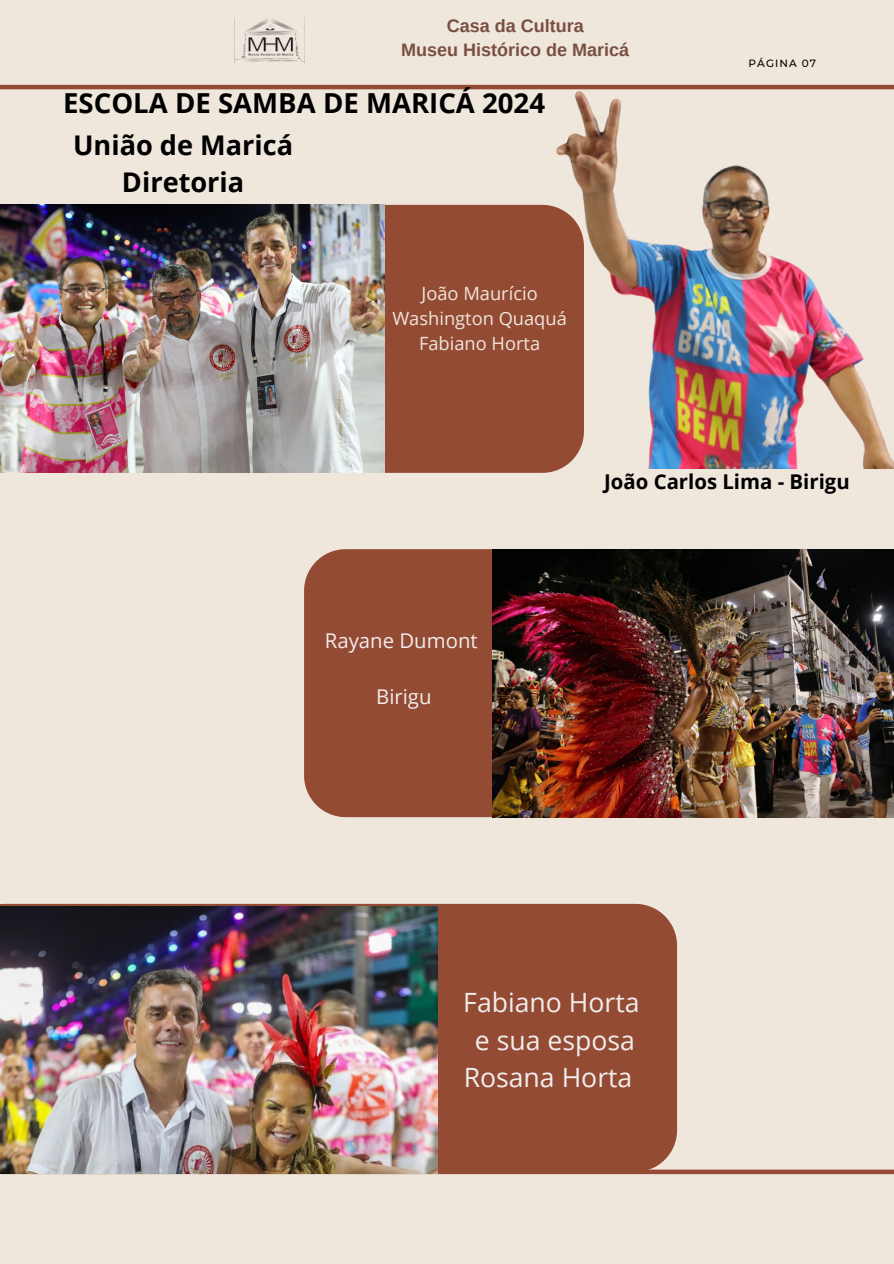
<style>
.page{position:relative;width:894px;height:1264px;background:#fff}
.page>*{position:absolute;margin:0;border:0;box-sizing:border-box;transform-origin:0 0}
.t1{font:700 27.6px "Open Sans";color:#000}
.t2{font:700 27.15px/37.5px "Open Sans";color:#000;text-align:center}
.t3{font:26.55px/37.2px "Open Sans";color:#f2eded;text-align:center}
.t4{font:700 20.4px "Open Sans";color:#000}
.t5{font:20.4px "Open Sans";color:#f2eded}
.t6{font:18.3px/25.2px "Open Sans";color:#efe6dc;text-align:center}
.t7{font:700 18px "Arimo";color:#794f42}
.t8{font:500 10.5px "Montserrat";letter-spacing:.1em;color:#000}
</style>
<div class="page">
<div style="left:0;top:0;width:893px;height:1263px;background:#efe6dc"></div>
<hr style="left:0;top:85px;width:893px;height:4px;background:#944b34">
<img style="left:234px;top:17px;width:70px;height:47px">
<div style="left:0;top:1169px;width:893px;height:5px;background:#944b34"></div>
<img style="left:392px;top:84px;width:501px;height:384px">
<div style="left:384px;top:205px;width:199px;height:268px;background:#944b34"></div>
<div style="left:0;top:903px;width:677px;height:267px;background:#944b34"></div>
<img style="left:0;top:906px;width:438px;height:267px">
<div style="left:304px;top:549px;width:188px;height:268px;background:#944b34"></div>
<img style="left:0;top:205px;width:384px;height:268px">
<img style="left:492px;top:549px;width:401px;height:268px">
<p class="t7" style="left:446px;top:16px;width:138px">Casa da Cultura</p>
<p class="t7" style="left:401px;top:39px;width:229px">Museu Histórico de Maricá</p>
<h1 class="t1" style="left:63px;top:84px;width:483px">ESCOLA DE SAMBA DE MARICÁ 2024</h1>
<h2 class="t2" style="left:73px;top:125px;width:221px">União de Maricá<br>Diretoria</h2>
<p class="t6" style="left:392px;top:280px;width:176px">João Maurício<br>Washington Quaquá<br>Fabiano Horta</p>
<p class="t8" style="left:748px;top:56px;width:69px">PÁGINA 07</p>
<p class="t5" style="left:325px;top:626px;width:154px">Rayane Dumont</p>
<p class="t5" style="left:376px;top:682px;width:57px">Birigu</p>
<p class="t4" style="left:604px;top:466px;width:247px">João Carlos Lima - Birigu</p>
<h3 class="t3" style="left:463px;top:983px;width:178px">Fabiano Horta e sua esposa<br>Rosana Horta</h3>
</div>
